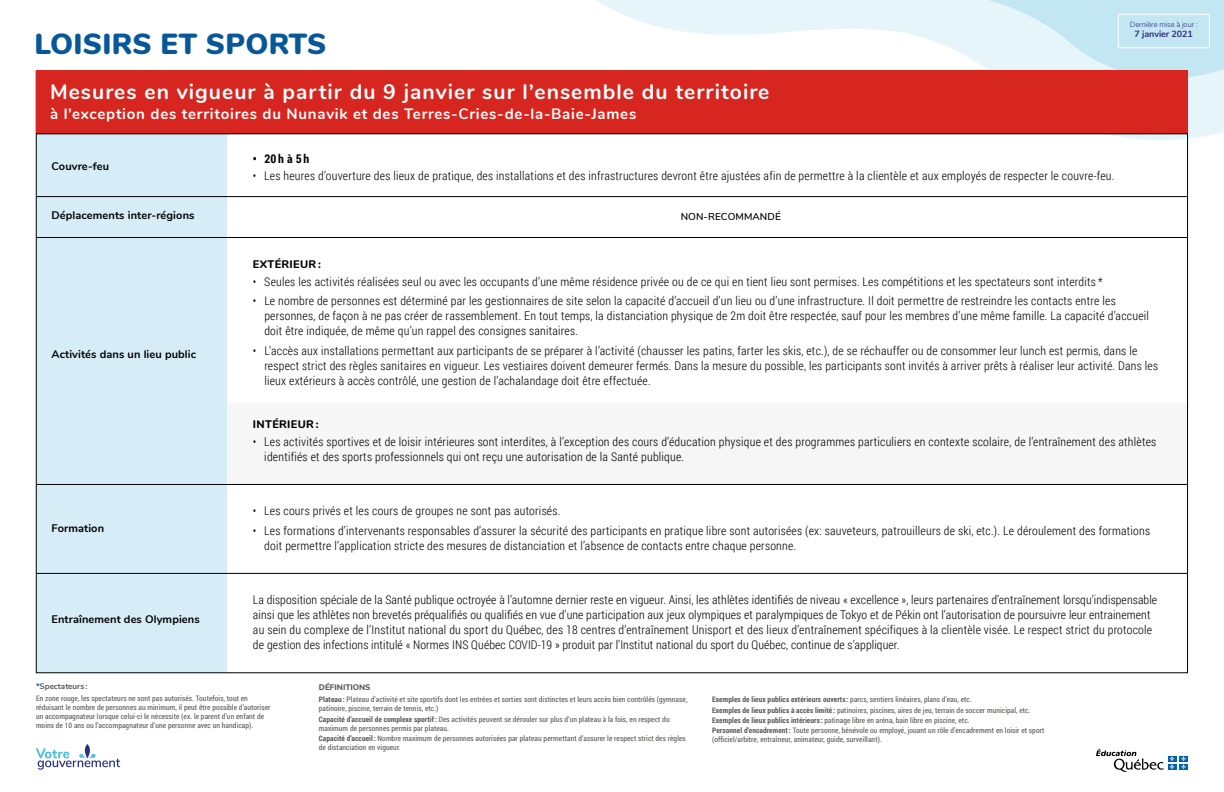
<style>
.page{position:relative;width:1224px;height:792px;background:#fff}
.page>*{position:absolute;margin:0;border:0;box-sizing:border-box;transform-origin:0 0}
.t1{font:900 29px "Nunito";letter-spacing:.01em;color:#085798}
.t2{font:700 21px "Nunito";letter-spacing:.05em;color:#fff}
.t3{font:700 15px "Nunito";letter-spacing:.05em;color:#fff}
.t4{font:300 12px/15px "Roboto Condensed";letter-spacing:.02em;color:#000}
.t5{font:700 12px "Roboto Condensed";color:#000}
.t6{font:700 11px "Nunito";letter-spacing:.01em;color:#000}
.t7{font:800 11px "Nunito";letter-spacing:.03em;color:#000}
.t8{font:600 10px "Nunito";letter-spacing:.01em;color:#000}
.t9{font:700 9px "Nunito";letter-spacing:-.01em;color:#2d2e83}
.t10{font:700 8.1px "Nunito";color:#575756}
.t11{font:800 8.1px "Nunito";color:#575756}
.t12{font:7.5px/9px "Roboto Condensed";letter-spacing:.01em;color:#575756}
.t13{font:300 7.5px "Nunito";letter-spacing:-.01em;color:#2d2e83}
.s1{color:#085798}
.s2{font-weight:700}
</style>
<div class="page">
<svg style="left:1096px;top:749px;width:68px;height:23px"></svg>
<svg style="left:1168px;top:756px;width:8px;height:5px"></svg>
<div style="left:1179px;top:756px;width:9px;height:5px;background:#0061ad"></div>
<svg style="left:1168px;top:764px;width:8px;height:5px"></svg>
<svg style="left:1170px;top:756px;width:4px;height:13px"></svg>
<div style="left:1179px;top:764px;width:9px;height:5px;background:#0061ad"></div>
<svg style="left:1181px;top:756px;width:5px;height:13px"></svg>
<svg style="left:36px;top:744px;width:84px;height:26px"></svg>
<svg style="left:596px;top:0;width:628px;height:140px"></svg>
<svg style="left:929px;top:0;width:295px;height:78px;background:#d3edf5"></svg>
<div style="left:36px;top:134px;width:191px;height:539px;background:#d6edf7"></div>
<div style="left:227px;top:404px;width:960px;height:81px;background:#f6f6f6"></div>
<hr style="left:1187px;top:70px;width:1px;height:603px;background:#000">
<hr style="left:36px;top:70px;width:1px;height:603px;background:#000">
<div style="left:36px;top:70px;width:1152px;height:64px;background:#d6261f"></div>
<hr style="left:36px;top:237px;width:1152px;height:1px;background:#000">
<hr style="left:36px;top:196px;width:1152px;height:1px;background:#000">
<hr style="left:36px;top:134px;width:1152px;height:1px;background:#000">
<hr style="left:36px;top:673px;width:1152px;height:1px;background:#000">
<hr style="left:36px;top:484px;width:1152px;height:1px;background:#000">
<hr style="left:36px;top:573px;width:1152px;height:1px;background:#000">
<div style="left:1118px;top:14px;width:92px;height:34px;border:1px solid #fff"></div>
<h1 class="t1" style="left:35px;top:23px;width:293px">LOISIRS ET SPORTS</h1>
<h2 class="t2" style="left:50px;top:76px;width:721px">Mesures en vigueur à partir du 9 janvier sur l’ensemble du territoire</h2>
<p class="t3" style="left:50px;top:103px;width:588px">à l’exception des territoires du Nunavik et des Terres-Cries-de-la-Baie-James</p>
<p class="t6" style="left:51px;top:158px;width:59px">Couvre-feu</p>
<p class="t6" style="left:51px;top:207px;width:145px">Déplacements inter-régions</p>
<p class="t5" style="left:253px;top:150px;width:58px">• 20h à 5h</p>
<p class="t4" style="left:253px;top:168px;width:863px">• Les heures d’ouverture des lieux de pratique, des installations et des infrastructures devront être ajustées afin de permettre à la clientèle et aux employés de respecter le couvre-feu.</p>
<p class="t8" style="left:681px;top:210px;width:102px">NON-RECOMMANDÉ</p>
<p class="t13" style="left:1130px;top:19px;width:69px">Dernière mise à jour :</p>
<p class="t9" style="left:1135px;top:28px;width:60px">7 janvier 2021</p>
<p class="t6" style="left:51px;top:346px;width:146px">Activités dans un lieu public</p>
<p class="t6" style="left:51px;top:520px;width:54px">Formation</p>
<p class="t6" style="left:51px;top:611px;width:150px">Entraînement des Olympiens</p>
<p class="t7" style="left:253px;top:256px;width:70px">EXTÉRIEUR :</p>
<p class="t4" style="left:253px;top:274px;width:851px">• Seules les activités réalisées seul ou avec les occupants d’une même résidence privée ou de ce qui en tient lieu sont permises. Les compétitions et les spectateurs sont interdits . *</p>
<p class="t4" style="left:264px;top:293px;width:886px;text-indent:-11px">• Le nombre de personnes est déterminé par les gestionnaires de site selon la capacité d’accueil d’un lieu ou d’une infrastructure. Il doit permettre de restreindre les contacts entre les personnes, de façon à ne pas créer de rassemblement. En tout temps, la distanciation physique de 2m doit être respectée, sauf pour les membres d’une même famille. La capacité d’accueil doit être indiquée, de même qu’un rappel des consignes sanitaires.</p>
<p class="t4" style="left:264px;top:343px;width:895px;text-indent:-11px">• L’accès aux installations permettant aux participants de se préparer à l’activité (chausser les patins, farter les skis, etc.), de se réchauffer ou de consommer leur lunch est permis, dans le respect strict des règles sanitaires en vigueur. Les vestiaires doivent demeurer fermés. Dans la mesure du possible, les participants sont invités à arriver prêts à réaliser leur activité. Dans les lieux extérieurs à accès contrôlé, une gestion de l’achalandage doit être effectuée.</p>
<p class="t7" style="left:253px;top:416px;width:67px">INTÉRIEUR :</p>
<p class="t4" style="left:264px;top:433px;width:893px;text-indent:-11px">• Les activités sportives et de loisir intérieures sont interdites, à l’exception des cours d’éducation physique et des programmes particuliers en contexte scolaire, de l’entraînement des athlètes identifiés et des sports professionnels qui ont reçu une autorisation de la Santé publique.</p>
<p class="t4" style="left:253px;top:503px;width:309px">• Les cours privés et les cours de groupes ne sont pas autorisés.</p>
<p class="t4" style="left:264px;top:523px;width:887px;text-indent:-11px">• Les formations d’intervenants responsables d’assurer la sécurité des participants en pratique libre sont autorisées (ex: sauveteurs, patrouilleurs de ski, etc.). Le déroulement des formations doit permettre l’application stricte des mesures de distanciation et l’absence de contacts entre chaque personne.</p>
<p class="t4" style="left:253px;top:591px;width:906px">La disposition spéciale de la Santé publique octroyée à l’automne dernier reste en vigueur. Ainsi, les athlètes identifiés de niveau « excellence », leurs partenaires d’entraînement lorsqu’indispensable ainsi que les athlètes non brevetés préqualifiés ou qualifiés en vue d’une participation aux jeux olympiques et paralympiques de Tokyo et de Pékin ont l’autorisation de poursuivre leur entrainement au sein du complexe de l’Institut national du sport du Québec, des 18 centres d’entraînement Unisport et des lieux d’entraînement spécifiques à la clientèle visée. Le respect strict du protocole de gestion des infections intitulé « Normes INS Québec COVID-19 » produit par l’Institut national du sport du Québec, continue de s’appliquer.</p>
<p class="t10" style="left:36px;top:680px;width:53px"><span class="s1">*</span>Spectateurs :</p>
<p class="t12" style="left:36px;top:693px;width:236px">En zone rouge, les spectateurs ne sont pas autorisés. Toutefois, tout en réduisant le nombre de personnes au minimum, il peut être possible d’autoriser un accompagnateur lorsque celui-ci le nécessite (ex. le parent d’un enfant de moins de 10 ans ou l’accompagnateur d’une personne avec un handicap).</p>
<p class="t11" style="left:319px;top:681px;width:53px">DÉFINITIONS</p>
<p class="t12" style="left:319px;top:695px;width:370px"><span class="s2">Plateau :</span> Plateau d’activité et site sportifs dont les entrées et sorties sont distinctes et leurs accès bien contrôlés (gymnase, patinoire, piscine, terrain de tennis, etc.)</p>
<p class="t12" style="left:319px;top:714px;width:352px"><span class="s2">Capacité d’accueil de complexe sportif:</span> Des activités peuvent se dérouler sur plus d’un plateau à la fois, en respect du maximum de personnes permis par plateau.</p>
<p class="t12" style="left:319px;top:734px;width:368px"><span class="s2">Capacité d’accueil:</span> Nombre maximum de personnes autorisées par plateau permettant d’assurer le respect strict des règles de distanciation en vigueur.</p>
<p class="t12" style="left:712px;top:694px;width:334px;line-height:10.4px"><span class="s2">Exemples de lieux publics extérieurs ouverts :</span> parcs, sentiers linéaires, plans d’eau, etc.<br><span class="s2">Exemples de lieux publics à accès limité :</span> patinoires, piscines, aires de jeu, terrain de soccer municipal, etc.<br><span class="s2">Exemples de lieux publics intérieurs :</span> patinage libre en aréna, bain libre en piscine, etc.<br><span class="s2">Personnel d’encadrement:</span> Toute personne, bénévole ou employé, jouant un rôle d’encadrement en loisir et sport</p>
<p class="t12" style="left:712px;top:735px;width:171px">(officiel/arbitre, entraîneur, animateur, guide, surveillant).</p>
</div>
